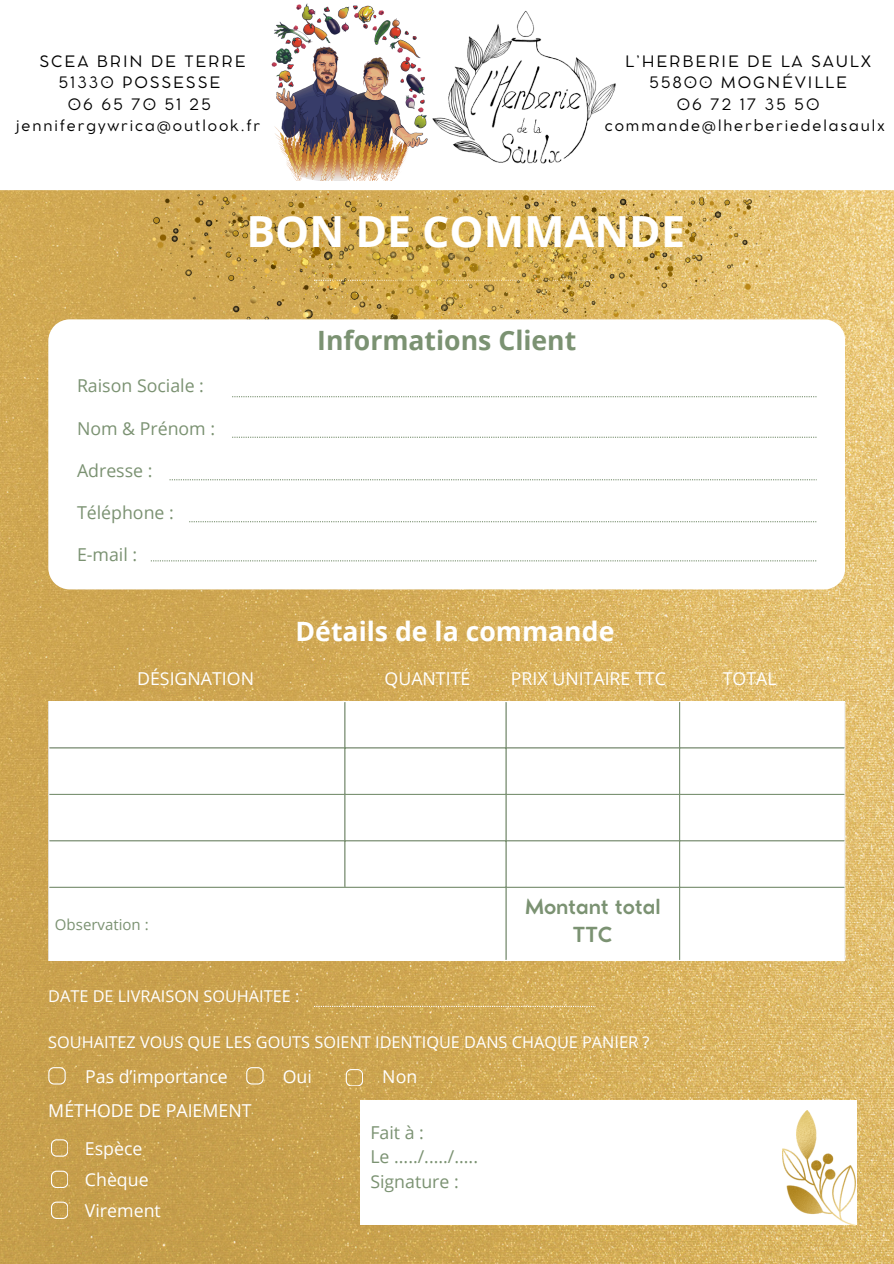
<style>
.page{position:relative;width:894px;height:1264px;background:#fff}
.page>*{position:absolute;margin:0;border:0;box-sizing:border-box;transform-origin:0 0}
.t1{font:700 42.9px "Open Sans";color:#fff}
.t2{font:700 26.55px "Open Sans";color:#fff}
.t3{font:700 26.55px "Open Sans";color:#7b9272}
.t4{font:700 20.55px/28.2px "Cocomat Pro";color:#7b9272;text-align:center}
.t5{font:17.7px "Open Sans";color:#fff}
.t6{font:17.7px/24.5px "Open Sans";color:#7b9272}
.t7{font:16.2px "Open Sans";color:#fff}
.t8{font:15.6px/21.3px "Cocomat Pro";letter-spacing:.12em;color:#000;text-align:center}
.t9{font:15px "Open Sans";color:#7b9272}
</style>
<div class="page">
<img style="left:0;top:190px;width:893px;height:1073px">
<img style="left:89px;top:193px;width:715px;height:126px">
<svg style="left:48px;top:319px;width:796px;height:270px"></svg>
<svg style="left:232px;top:436px;width:584px;height:2px"></svg>
<svg style="left:169px;top:479px;width:647px;height:1px"></svg>
<svg style="left:189px;top:521px;width:627px;height:1px"></svg>
<svg style="left:151px;top:560px;width:665px;height:1px"></svg>
<svg style="left:49px;top:702px;width:795px;height:257px"></svg>
<hr style="left:48px;top:702px;width:1px;height:257px;background:#fff">
<hr style="left:844px;top:702px;width:1px;height:257px;background:#fff">
<hr style="left:48px;top:701px;width:797px;height:1px;background:#fff">
<hr style="left:48px;top:959px;width:797px;height:2px;background:#fff">
<hr style="left:344px;top:702px;width:1px;height:184px;background:#7b9272">
<hr style="left:505px;top:702px;width:1px;height:257px;background:#7b9272">
<hr style="left:679px;top:702px;width:1px;height:257px;background:#7b9272">
<hr style="left:49px;top:747px;width:795px;height:1px;background:#7b9272">
<hr style="left:49px;top:793px;width:795px;height:2px;background:#7b9272">
<hr style="left:49px;top:840px;width:795px;height:1px;background:#7b9272">
<hr style="left:49px;top:886px;width:795px;height:1px;background:#7b9272">
<div style="left:360px;top:1100px;width:496px;height:124px;background:#fff"></div>
<svg style="left:51px;top:1139px;width:17px;height:17px"></svg>
<svg style="left:51px;top:1170px;width:17px;height:17px"></svg>
<img style="left:427px;top:10px;width:195px;height:183px">
<img style="left:271px;top:3px;width:160px;height:177px">
<svg style="left:232px;top:396px;width:584px;height:1px"></svg>
<svg style="left:314px;top:1005px;width:281px;height:1px"></svg>
<svg style="left:48px;top:1067px;width:17px;height:16px"></svg>
<svg style="left:246px;top:1067px;width:17px;height:16px"></svg>
<svg style="left:51px;top:1201px;width:17px;height:17px"></svg>
<svg style="left:345px;top:1069px;width:17px;height:16px"></svg>
<img style="left:782px;top:1110px;width:73px;height:115px">
<p class="t8" style="left:16px;top:52px;width:245px">SCEA BRIN DE TERRE<br>51330 POSSESSE<br>06 65 70 51 25 jennifergywrica@outlook.fr</p>
<p class="t8" style="left:604px;top:52px;width:281px">L’HERBERIE DE LA SAULX<br>55800 MOGNÉVILLE<br>06 72 17 35 50 commande@lherberiedelasaulx</p>
<h3 class="t1" style="left:246px;top:201px;width:440px">BON DE COMMANDE</h3>
<h4 class="t6" style="left:77px;top:373px;width:128px">Raison Sociale :</h4>
<h4 class="t6" style="left:77px;top:415px;width:140px">Nom &amp; Prénom :</h4>
<h4 class="t6" style="left:77px;top:458px;width:77px">Adresse :</h4>
<h4 class="t6" style="left:77px;top:500px;width:98px">Téléphone :</h4>
<h2 class="t6" style="left:77px;top:542px;width:62px">E-mail :</h2>
<h4 class="t3" style="left:317px;top:322px;width:260px">Informations Client</h4>
<h3 class="t2" style="left:295px;top:613px;width:320px">Détails de la commande</h3>
<h3 class="t5" style="left:137px;top:666px;width:118px">DÉSIGNATION</h3>
<h3 class="t5" style="left:384px;top:666px;width:87px">QUANTITÉ</h3>
<p class="t5" style="left:511px;top:666px;width:156px">PRIX UNITAIRE TTC</p>
<p class="t5" style="left:722px;top:666px;width:55px">TOTAL</p>
<p class="t9" style="left:55px;top:913px;width:95px">Observation :</p>
<h4 class="t7" style="left:48px;top:984px;width:252px">DATE DE LIVRAISON SOUHAITEE :</h4>
<p class="t4" style="left:525px;top:894px;width:137px">Montant total<br>TTC</p>
<h3 class="t7" style="left:48px;top:1030px;width:602px">SOUHAITEZ VOUS QUE LES GOUTS SOIENT IDENTIQUE DANS CHAQUE PANIER ?</h3>
<h4 class="t5" style="left:85px;top:1063px;width:144px">Pas d’importance</h4>
<h4 class="t5" style="left:283px;top:1063px;width:31px">Oui</h4>
<h4 class="t5" style="left:382px;top:1063px;width:36px">Non</h4>
<h3 class="t5" style="left:48px;top:1098px;width:205px">MÉTHODE DE PAIEMENT</h3>
<h3 class="t5" style="left:85px;top:1135px;width:59px">Espèce</h3>
<h4 class="t5" style="left:85px;top:1167px;width:65px">Chèque</h4>
<h4 class="t5" style="left:85px;top:1197px;width:77px">Virement</h4>
<h4 class="t6" style="left:370px;top:1119px;width:109px">Fait à :<br>Le ...../...../.....<br>Signature :</h4>
</div>
